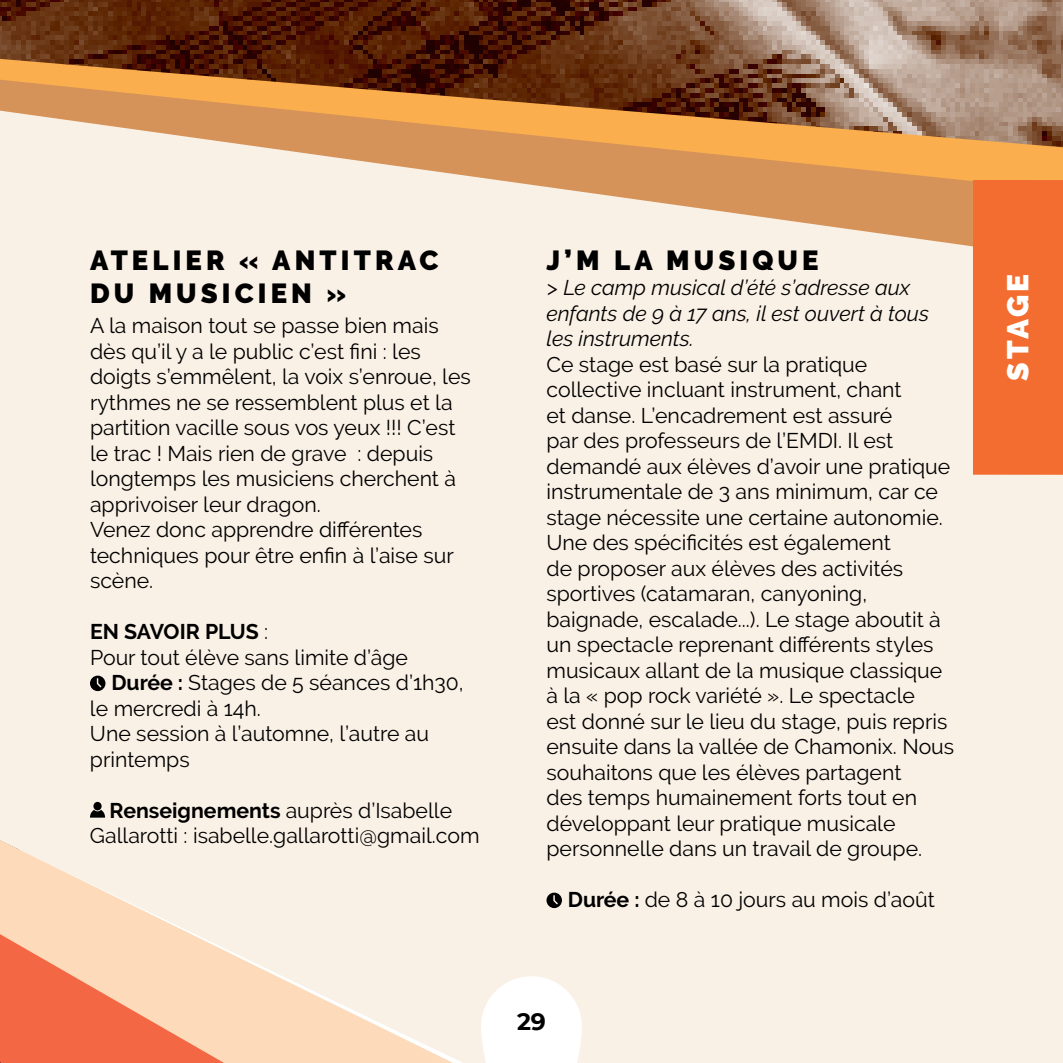
<style>
.page{position:relative;width:1063px;height:1063px;background:#fff}
.page>*{position:absolute;margin:0;border:0;box-sizing:border-box;transform-origin:0 0}
.t1{font:900 30px "Raleway";letter-spacing:.085em;color:#fff}
.t2{font:900 27.5px/33px "Raleway";letter-spacing:.15em;color:#000}
.t3{font:700 23.5px "Montserrat";color:#000}
.t4{font:21.25px/25.5px "Raleway";color:#000}
.t5{font:italic 21.25px/25.5px "Raleway";color:#000}
.t6{font:700 21.25px "Raleway";color:#000}
.s1{font-weight:400}
.s2{font-weight:700}
</style>
<div class="page">
<div style="left:0;top:283px;width:1063px;height:780px;background:#faf1e6"></div>
<svg style="left:90px;top:676px;width:15px;height:15px"></svg>
<svg style="left:90px;top:810px;width:15px;height:8px"></svg>
<div style="left:93px;top:802px;width:9px;height:8px;background:#000;border-radius:50%"></div>
<svg style="left:546px;top:893px;width:16px;height:15px"></svg>
<svg style="left:0;top:840px;width:453px;height:223px;background:#faead8"></svg>
<svg style="left:0;top:934px;width:224px;height:129px;background:#f79f7d"></svg>
<div style="left:0;top:213px;width:973px;height:70px;background:#faf1e6"></div>
<svg style="left:0;top:0;width:1063px;height:213px;background:#b2835d"></svg>
<svg style="left:481px;top:976px;width:101px;height:87px"></svg>
<div style="left:973px;top:180px;width:90px;height:295px;background:#f26d2f"></div>
<p class="t2" style="left:90px;top:243px;width:350px">ATELIER « ANTITRAC<br>DU MUSICIEN »</p>
<p class="t4" style="left:90px;top:313px;width:382px">A la maison tout se passe bien mais dès qu’il y a le public c’est fini : les doigts s’emmêlent, la voix s’enroue, les rythmes ne se ressemblent plus et la partition vacille sous vos yeux !!! C’est le trac ! Mais rien de grave : depuis longtemps les musiciens cherchent à apprivoiser leur dragon.<br>Venez donc apprendre différentes techniques pour être enfin à l’aise sur scène.</p>
<p class="t6" style="left:90px;top:620px;width:180px">en sAvoir Plus <span class="s1">:</span></p>
<p class="t4" style="left:90px;top:645px;width:320px">Pour tout élève sans limite d’âge</p>
<p class="t4" style="left:111px;top:670px;width:354px"><span class="s2">Durée :</span> Stages de 5 séances d’1h30,</p>
<p class="t4" style="left:90px;top:696px;width:173px">le mercredi à 14h.</p>
<p class="t4" style="left:90px;top:721px;width:341px">Une session à l’automne, l’autre au</p>
<p class="t4" style="left:90px;top:747px;width:101px">printemps</p>
<p class="t4" style="left:90px;top:798px;width:391px;text-align:center"><span class="s2">renseignements</span> auprès d’Isabelle<br>Gallarotti : isabelle.gallarotti@gmail.com</p>
<p class="t2" style="left:546px;top:243px;width:274px">J’M LA MUSIQUE</p>
<p class="t5" style="left:546px;top:275px;width:384px">&gt; Le camp musical d’été s’adresse aux enfants de 9 à 17 ans, il est ouvert à tous les instruments.</p>
<p class="t4" style="left:546px;top:352px;width:409px">Ce stage est basé sur la pratique collective incluant instrument, chant<br>et danse. L’encadrement est assuré<br>par des professeurs de l’EMDI. Il est demandé aux élèves d’avoir une pratique instrumentale de 3 ans minimum, car ce stage nécessite une certaine autonomie.<br>Une des spécificités est également<br>de proposer aux élèves des activités sportives (catamaran, canyoning, baignade, escalade...). Le stage aboutit à un spectacle reprenant différents styles musicaux allant de la musique classique à la « pop rock variété ». Le spectacle<br>est donné sur le lieu du stage, puis repris ensuite dans la vallée de Chamonix. Nous souhaitons que les élèves partagent<br>des temps humainement forts tout en développant leur pratique musicale personnelle dans un travail de groupe.</p>
<p class="t4" style="left:568px;top:887px;width:368px"><span class="s2">Durée :</span> de 8 à 10 jours au mois d’août</p>
<p class="t3" style="left:517px;top:1009px;width:30px">29</p>
<h1 class="t1" style="left:1001px;top:381px;width:108px;rotate:-90deg">STAGE</h1>
</div>
